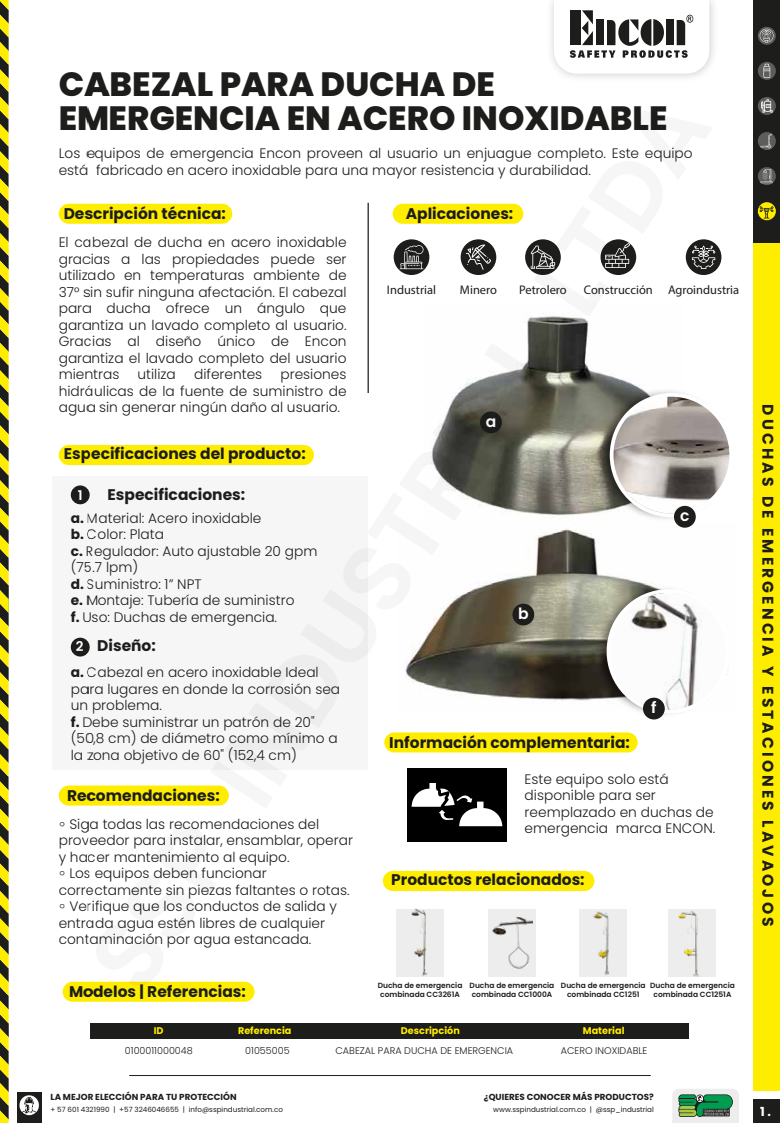
<style>
.page{position:relative;width:780px;height:1123px;background:#fff}
.page>*{position:absolute;margin:0;border:0;box-sizing:border-box;transform-origin:0 0}
.t1{font:800 33.62px/33.8px "Poppins";color:#1d1d1b}
.t2{font:700 15.5px "Poppins";color:#1d1d1b}
.t3{font:700 15.5px "Poppins";letter-spacing:.2em;color:#1d1d1b}
.t4{font:600 15.5px "Poppins";color:#fff}
.t5{font:300 13.75px/16.5px "Poppins";color:#1d1d1b}
.t6{font:600 13.38px "Poppins";color:#fff}
.t7{font:12.5px "Myriad Pro";color:#1d1d1b}
.t8{font:700 12.5px "Poppins";color:#fff}
.t9{font:300 9.75px "Poppins";color:#1d1d1b}
.t10{font:700 9.75px "Poppins";color:#ffed00}
.t11{font:700 8.75px "Poppins";color:#1d1d1b}
.t12{font:600 7.5px/9px "Poppins";color:#1d1d1b;text-align:center}
.t13{font:7.12px "Poppins";color:#1d1d1b}
.s1{font-weight:700}
.s2{font-weight:600;font-size:13.38px;color:#fff}
</style>
<div class="page">
<img style="left:432px;top:315px;width:200px;height:201px">
<img style="left:405px;top:524px;width:288px;height:177px">
<img style="left:594px;top:384px;width:102px;height:140px">
<img style="left:607px;top:395px;width:121px;height:123px">
<div style="left:609px;top:393px;width:124px;height:124px;border:4px solid #fff;border-radius:50%"></div>
<div style="left:17px;top:1092px;width:24px;height:30px;background:#1d1d1b"></div>
<div style="left:753px;top:242px;width:27px;height:848px;background:#ffed00"></div>
<div style="left:753px;top:0;width:27px;height:242px;background:#1d1d1b"></div>
<div style="left:53px;top:476px;width:315px;height:294px;background:#f6f6f6"></div>
<hr style="left:367px;top:203px;width:2px;height:190px;background:#1d1d1b">
<div style="left:59px;top:204px;width:173px;height:20px;background:#ffed00;border-radius:10px"></div>
<div style="left:59px;top:445px;width:255px;height:20px;background:#ffed00;border-radius:10px"></div>
<div style="left:59px;top:785px;width:170px;height:20px;background:#ffed00;border-radius:10px"></div>
<div style="left:63px;top:981px;width:191px;height:20px;background:#ffed00;border-radius:10px"></div>
<div style="left:383px;top:870px;width:211px;height:20px;background:#ffed00;border-radius:10px"></div>
<div style="left:392px;top:204px;width:131px;height:20px;background:#ffed00;border-radius:10px"></div>
<div style="left:71px;top:485px;width:19px;height:19px;background:#1d1d1b;border-radius:50%"></div>
<div style="left:71px;top:637px;width:19px;height:19px;background:#1d1d1b;border-radius:50%"></div>
<div style="left:753px;top:1099px;width:27px;height:23px;background:#1d1d1b"></div>
<svg style="left:19px;top:1095px;width:20px;height:19px"></svg>
<svg style="left:672px;top:1089px;width:67px;height:33px"></svg>
<hr style="left:129px;top:1074px;width:521px;height:1px;background:#1d1d1b">
<svg style="left:757px;top:27px;width:18px;height:18px"></svg>
<svg style="left:757px;top:62px;width:18px;height:18px"></svg>
<svg style="left:757px;top:97px;width:18px;height:18px"></svg>
<svg style="left:757px;top:132px;width:18px;height:18px"></svg>
<svg style="left:757px;top:167px;width:18px;height:18px"></svg>
<svg style="left:757px;top:202px;width:18px;height:18px"></svg>
<svg style="left:0;top:0;width:9px;height:1122px"></svg>
<div style="left:460px;top:239px;width:36px;height:36px;background:#1d1d1b;border-radius:50%"></div>
<svg style="left:466px;top:244px;width:25px;height:26px"></svg>
<div style="left:525px;top:239px;width:35px;height:36px;background:#1d1d1b;border-radius:50%"></div>
<svg style="left:530px;top:245px;width:25px;height:24px"></svg>
<div style="left:668px;top:909px;width:48px;height:67px;background:#ededed"></div>
<div style="left:579px;top:909px;width:48px;height:67px;background:#ededed"></div>
<div style="left:396px;top:909px;width:48px;height:67px;background:#ededed"></div>
<div style="left:488px;top:909px;width:48px;height:67px;background:#ededed"></div>
<svg style="left:393px;top:239px;width:36px;height:36px"></svg>
<div style="left:685px;top:239px;width:36px;height:36px;background:#1d1d1b;border-radius:50%"></div>
<svg style="left:692px;top:245px;width:23px;height:24px"></svg>
<svg style="left:554px;top:10px;width:155px;height:64px"></svg>
<svg style="left:759px;top:29px;width:14px;height:13px"></svg>
<svg style="left:763px;top:64px;width:7px;height:14px"></svg>
<svg style="left:761px;top:99px;width:11px;height:14px"></svg>
<svg style="left:760px;top:134px;width:12px;height:14px"></svg>
<svg style="left:760px;top:169px;width:12px;height:14px"></svg>
<svg style="left:759px;top:206px;width:14px;height:12px"></svg>
<svg style="left:399px;top:245px;width:25px;height:24px"></svg>
<div style="left:600px;top:239px;width:36px;height:36px;background:#1d1d1b;border-radius:50%"></div>
<svg style="left:605px;top:243px;width:25px;height:25px"></svg>
<div style="left:384px;top:732px;width:253px;height:20px;background:#ffed00;border-radius:10px"></div>
<div style="left:480px;top:411px;width:22px;height:22px;background:#1d1d1b;border-radius:50%"></div>
<div style="left:512px;top:603px;width:22px;height:22px;background:#1d1d1b;border-radius:50%"></div>
<div style="left:90px;top:1023px;width:599px;height:15px;background:#1d1d1b"></div>
<img style="left:678px;top:911px;width:22px;height:65px">
<div style="left:407px;top:767px;width:99px;height:74px;background:#000"></div>
<svg style="left:411px;top:783px;width:91px;height:43px"></svg>
<img style="left:591px;top:582px;width:102px;height:138px">
<img style="left:604px;top:592px;width:125px;height:122px">
<div style="left:606px;top:589px;width:124px;height:124px;border:4px solid #fff;border-radius:50%"></div>
<div style="left:674px;top:506px;width:21px;height:21px;background:#1d1d1b;border-radius:50%"></div>
<img style="left:411px;top:908px;width:17px;height:68px">
<div style="left:643px;top:697px;width:21px;height:22px;background:#1d1d1b;border-radius:50%"></div>
<img style="left:492px;top:917px;width:40px;height:52px">
<img style="left:592px;top:911px;width:17px;height:64px">
<h1 class="t1" style="left:59px;top:68px;width:610px">CABEZAL PARA DUCHA DE<br>EMERGENCIA EN ACERO INOXIDABLE</h1>
<p class="t5" style="left:59px;top:145px;width:635px">Los equipos de emergencia Encon proveen al usuario un enjuague completo. Este equipo está fabricado en acero inoxidable para una mayor resistencia y durabilidad.</p>
<p class="t2" style="left:64px;top:205px;width:164px">Descripción técnica:</p>
<p class="t5" style="left:59px;top:234px;width:289px;text-align:justify">El cabezal de ducha en acero inoxidable gracias a las propiedades puede ser utilizado en temperaturas ambiente de 37° sin sufir ninguna afectación. El cabezal para ducha ofrece un ángulo que garantiza un lavado completo al usuario.<br>Gracias al diseño único de Encon garantiza el lavado completo del usuario mientras</p>
<p class="t5" style="left:137px;top:366px;width:40px">utiliza</p>
<p class="t5" style="left:194px;top:366px;width:70px">diferentes</p>
<p class="t5" style="left:59px;top:366px;width:289px;text-align:justify;text-indent:222px">presiones hidráulicas de la fuente de suministro de agua sin generar ningún daño al usuario.</p>
<p class="t2" style="left:64px;top:445px;width:243px">Especificaciones del producto:</p>
<p class="t6" style="left:78px;top:487px;width:6px">1</p>
<p class="t2" style="left:108px;top:485px;width:139px">Especificaciones:</p>
<p class="t5" style="left:71px;top:509px;width:248px"><span class="s1">a.</span> Material: Acero inoxidable<br><span class="s1">b.</span> Color: Plata<br><span class="s1">c.</span> Regulador: Auto ajustable 20 gpm (75.7 lpm)<br><span class="s1">d.</span> Suministro: 1” NPT<br><span class="s1">e.</span> Montaje: Tubería de suministro<br><span class="s1">f.</span> Uso: Duchas de emergencia.</p>
<p class="t2" style="left:76px;top:636px;width:81px"><span class="s2">2</span> Diseño:</p>
<p class="t5" style="left:71px;top:664px;width:271px"><span class="s1">a.</span> Cabezal en acero inoxidable Ideal para lugares en donde la corrosión sea un problema.<br><span class="s1">f.</span> Debe suministrar un patrón de 20" (50,8 cm) de diámetro como mínimo a la zona objetivo de 60" (152,4 cm)</p>
<p class="t2" style="left:67px;top:786px;width:154px">Recomendaciones:</p>
<p class="t5" style="left:69px;top:815px;width:251px">Siga todas las recomendaciones del</p>
<p class="t5" style="left:59px;top:832px;width:296px">proveedor para instalar, ensamblar, operar</p>
<p class="t5" style="left:59px;top:848px;width:232px">y hacer mantenimiento al equipo.</p>
<p class="t5" style="left:69px;top:865px;width:199px">Los equipos deben funcionar</p>
<p class="t5" style="left:59px;top:881px;width:292px">correctamente sin piezas faltantes o rotas.</p>
<p class="t5" style="left:69px;top:898px;width:269px">Verifique que los conductos de salida y</p>
<p class="t5" style="left:59px;top:914px;width:268px">entrada agua estén libres de cualquier</p>
<p class="t5" style="left:59px;top:931px;width:254px">contaminación por agua estancada.</p>
<p class="t2" style="left:69px;top:981px;width:178px">Modelos | Referencias:</p>
<p class="t2" style="left:406px;top:205px;width:109px">Aplicaciones:</p>
<p class="t7" style="left:387px;top:282px;width:51px">Industrial</p>
<p class="t7" style="left:460px;top:282px;width:39px">Minero</p>
<p class="t7" style="left:519px;top:282px;width:49px">Petrolero</p>
<p class="t7" style="left:584px;top:282px;width:157px">Construcción Agroindustria</p>
<p class="t4" style="left:485px;top:412px;width:12px">a</p>
<p class="t4" style="left:680px;top:507px;width:11px">c</p>
<p class="t4" style="left:518px;top:604px;width:12px">b</p>
<p class="t2" style="left:389px;top:733px;width:242px">Información complementaria:</p>
<p class="t4" style="left:651px;top:698px;width:7px">f</p>
<p class="t5" style="left:524px;top:770px;width:192px">Este equipo solo está disponible para ser reemplazado en duchas de emergencia marca ENCON.</p>
<p class="t2" style="left:391px;top:870px;width:195px">Productos relacionados:</p>
<p class="t12" style="left:377px;top:980px;width:86px">Ducha de emergencia combinada CC3261A</p>
<p class="t12" style="left:561px;top:980px;width:86px">Ducha de emergencia combinada CC1251</p>
<p class="t12" style="left:650px;top:980px;width:86px">Ducha de emergencia combinada CC1251A</p>
<p class="t12" style="left:469px;top:980px;width:86px;text-align:left">Ducha de emergencia combinada CC1000A</p>
<p class="t10" style="left:154px;top:1025px;width:11px">ID</p>
<p class="t10" style="left:238px;top:1025px;width:55px">Referencia</p>
<p class="t10" style="left:401px;top:1025px;width:61px">Descripción</p>
<p class="t9" style="left:125px;top:1044px;width:69px">0100011000048</p>
<p class="t9" style="left:245px;top:1044px;width:46px">01055005</p>
<p class="t10" style="left:583px;top:1025px;width:43px">Material</p>
<p class="t9" style="left:335px;top:1044px;width:179px">CABEZAL PARA DUCHA DE EMERGENCIA</p>
<p class="t9" style="left:560px;top:1044px;width:88px">ACERO INOXIDABLE</p>
<p class="t11" style="left:50px;top:1091px;width:188px">LA MEJOR ELECCIÓN PARA TU PROTECCIÓN</p>
<p class="t13" style="left:50px;top:1104px;width:234px">+ 57 601 4321990 | +57 3246046655 | info@sspindustrial.com.co</p>
<p class="t11" style="left:484px;top:1091px;width:171px">¿QUIERES CONOCER MÁS PRODUCTOS?</p>
<p class="t13" style="left:493px;top:1104px;width:162px">www.sspindustrial.com.co | @ssp_industrial</p>
<p class="t3" style="left:776px;top:404px;width:523px;rotate:90deg">DUCHAS DE EMERGENCIA Y ESTACIONES LAVAOJOS</p>
<p class="t8" style="left:760px;top:1104px;width:12px">1.</p>
</div>
